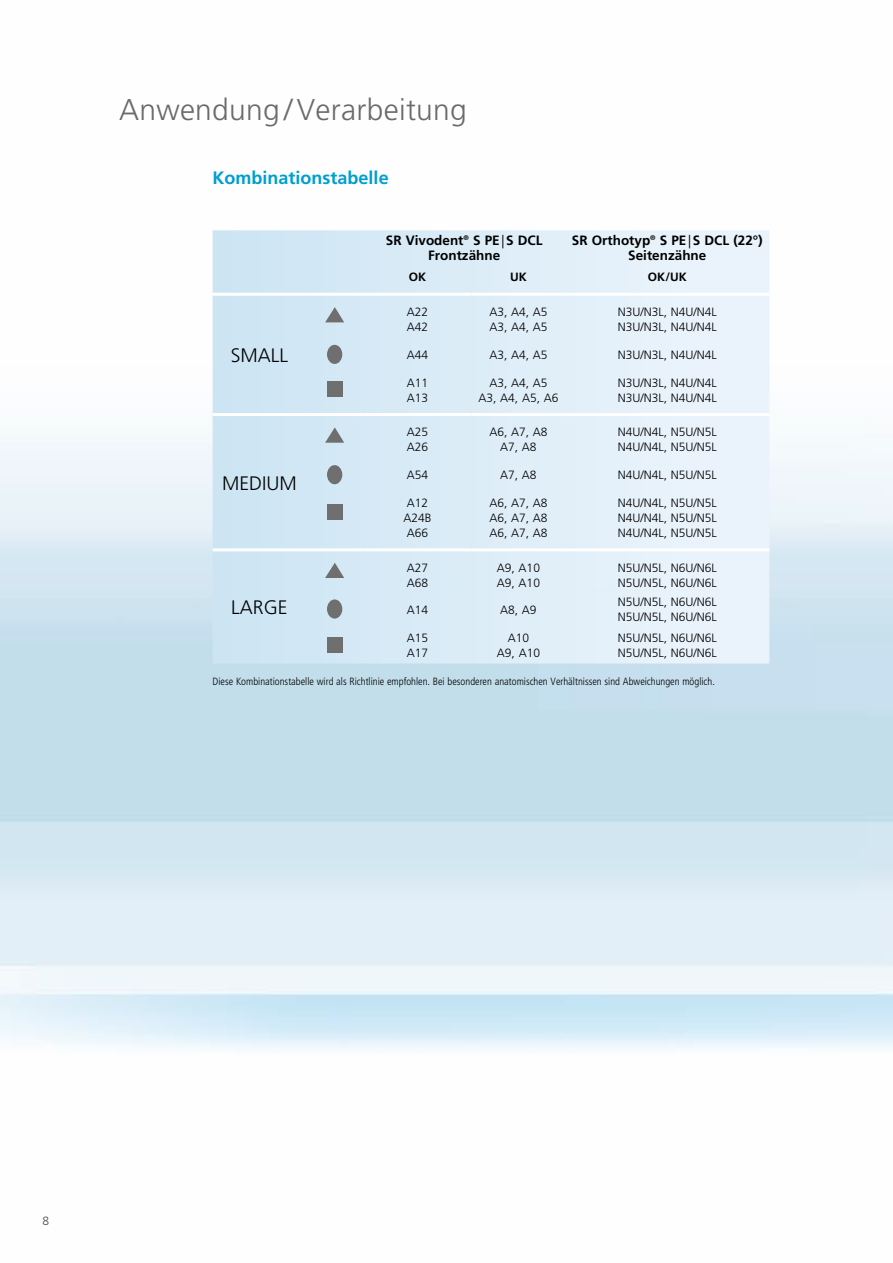
<style>
.page{position:relative;width:893px;height:1263px;background:#fff}
.page>*{position:absolute;margin:0;border:0;box-sizing:border-box;transform-origin:0 0}
.t1{font:300 30px "Frutiger";letter-spacing:.01em;color:#6a6a69}
.t2{font:300 19.5px "Frutiger";color:#000}
.t3{font:700 18px "Frutiger";color:#009fcf}
.t4{font:700 13.5px/15px "Frutiger";color:#000;text-align:center}
.t5{font:300 12px/15px "Frutiger";color:#000}
.t6{font:700 12px "Frutiger";color:#000}
.t7{font:300 12px "Frutiger";color:#4a4a49}
.t8{font:300 condensed 10.5px "Frutiger";color:#000}
.s1{font-weight:300}
</style>
<div class="page">
<svg style="left:213px;top:230px;width:556px;height:433px;background:#dcecf7"></svg>
<hr style="left:363px;top:293px;width:109px;height:3px;background:#fff">
<hr style="left:472px;top:293px;width:93px;height:3px;background:#fff">
<hr style="left:565px;top:293px;width:204px;height:3px;background:#fff">
<hr style="left:363px;top:548px;width:109px;height:3px;background:#fff">
<hr style="left:472px;top:548px;width:93px;height:3px;background:#fff">
<hr style="left:565px;top:548px;width:204px;height:3px;background:#fff">
<hr style="left:213px;top:293px;width:93px;height:3px;background:#fff">
<hr style="left:306px;top:293px;width:57px;height:3px;background:#fff">
<hr style="left:306px;top:548px;width:57px;height:3px;background:#fff">
<hr style="left:363px;top:413px;width:109px;height:3px;background:#fff">
<hr style="left:472px;top:413px;width:93px;height:3px;background:#fff">
<hr style="left:565px;top:413px;width:204px;height:3px;background:#fff">
<hr style="left:213px;top:413px;width:93px;height:3px;background:#fff">
<hr style="left:306px;top:413px;width:57px;height:3px;background:#fff">
<hr style="left:213px;top:548px;width:93px;height:3px;background:#fff">
<svg style="left:325px;top:307px;width:19px;height:15px"></svg>
<div style="left:327px;top:345px;width:15px;height:19px;background:#706f6f;border-radius:50%"></div>
<div style="left:327px;top:382px;width:15px;height:15px;background:#706f6f"></div>
<svg style="left:325px;top:427px;width:19px;height:16px"></svg>
<div style="left:327px;top:465px;width:15px;height:19px;background:#706f6f;border-radius:50%"></div>
<div style="left:327px;top:504px;width:15px;height:15px;background:#706f6f"></div>
<svg style="left:306px;top:551px;width:463px;height:40px;background:#dfedf7"></svg>
<div style="left:327px;top:599px;width:15px;height:20px;background:#706f6f;border-radius:50%"></div>
<div style="left:327px;top:638px;width:15px;height:15px;background:#706f6f"></div>
<h1 class="t1" style="left:119px;top:93px;width:349px">Anwendung /Verarbeitung</h1>
<h3 class="t3" style="left:213px;top:167px;width:178px">Kombinationstabelle</h3>
<h2 class="t2" style="left:231px;top:344px;width:59px">SMALL</h2>
<h2 class="t2" style="left:222px;top:472px;width:76px">MEDIUM</h2>
<p class="t4" style="left:386px;top:233px;width:158px">SR Vivodent<sup>®</sup> S PE<span class="s1">|</span>S DCL<br>Frontzähne</p>
<p class="t4" style="left:572px;top:233px;width:192px">SR Orthotyp<sup>®</sup> S PE<span class="s1">|</span>S DCL (22°)<br>Seitenzähne</p>
<p class="t6" style="left:409px;top:270px;width:19px">OK</p>
<p class="t6" style="left:510px;top:270px;width:18px">UK</p>
<p class="t6" style="left:648px;top:270px;width:40px">OK/UK</p>
<p class="t5" style="left:407px;top:304px;width:23px">A22<br>A42</p>
<p class="t5" style="left:489px;top:304px;width:60px">A3, A4, A5<br>A3, A4, A5</p>
<p class="t5" style="left:618px;top:304px;width:101px">N3U/N3L, N4U/N4L<br>N3U/N3L, N4U/N4L</p>
<p class="t5" style="left:407px;top:347px;width:23px">A44</p>
<p class="t5" style="left:489px;top:347px;width:60px">A3, A4, A5</p>
<p class="t5" style="left:618px;top:347px;width:101px">N3U/N3L, N4U/N4L</p>
<p class="t5" style="left:407px;top:375px;width:23px">A11<br>A13</p>
<p class="t5" style="left:479px;top:375px;width:81px;text-align:center">A3, A4, A5<br>A3, A4, A5, A6</p>
<p class="t5" style="left:618px;top:375px;width:101px">N3U/N3L, N4U/N4L<br>N3U/N3L, N4U/N4L</p>
<p class="t5" style="left:407px;top:425px;width:23px">A25<br>A26</p>
<p class="t5" style="left:489px;top:425px;width:60px;text-align:center">A6, A7, A8<br>A7, A8</p>
<p class="t5" style="left:618px;top:425px;width:101px">N4U/N4L, N5U/N5L<br>N4U/N4L, N5U/N5L</p>
<p class="t5" style="left:407px;top:468px;width:23px">A54</p>
<p class="t5" style="left:500px;top:468px;width:38px">A7, A8</p>
<p class="t5" style="left:618px;top:468px;width:101px">N4U/N4L, N5U/N5L</p>
<p class="t5" style="left:403px;top:496px;width:30px">A12<br>A24B<br>A66</p>
<p class="t5" style="left:489px;top:496px;width:60px;text-align:justify">A6, A7, A8<br>A6, A7, A8<br>A6, A7, A8</p>
<p class="t5" style="left:618px;top:496px;width:101px;text-align:justify">N4U/N4L, N5U/N5L N4U/N4L, N5U/N5L N4U/N4L, N5U/N5L</p>
<p class="t5" style="left:407px;top:560px;width:23px">A27<br>A68</p>
<p class="t5" style="left:497px;top:560px;width:45px">A9, A10<br>A9, A10</p>
<p class="t5" style="left:618px;top:560px;width:101px">N5U/N5L, N6U/N6L<br>N5U/N5L, N6U/N6L</p>
<p class="t5" style="left:407px;top:602px;width:23px">A14</p>
<p class="t5" style="left:500px;top:602px;width:38px">A8, A9</p>
<p class="t5" style="left:618px;top:594px;width:101px">N5U/N5L, N6U/N6L<br>N5U/N5L, N6U/N6L</p>
<p class="t5" style="left:407px;top:631px;width:23px">A15<br>A17</p>
<p class="t5" style="left:497px;top:631px;width:45px;text-align:center">A10<br>A9, A10</p>
<p class="t5" style="left:618px;top:631px;width:101px">N5U/N5L, N6U/N6L<br>N5U/N5L, N6U/N6L</p>
<p class="t8" style="left:213px;top:675px;width:504px">Diese Kombinationstabelle wird als Richtlinie empfohlen. Bei besonderen anatomischen Verhältnissen sind Abweichungen möglich.</p>
<h2 class="t2" style="left:231px;top:596px;width:58px">LARGE</h2>
<p class="t7" style="left:43px;top:1214px;width:8px">8</p>
</div>
